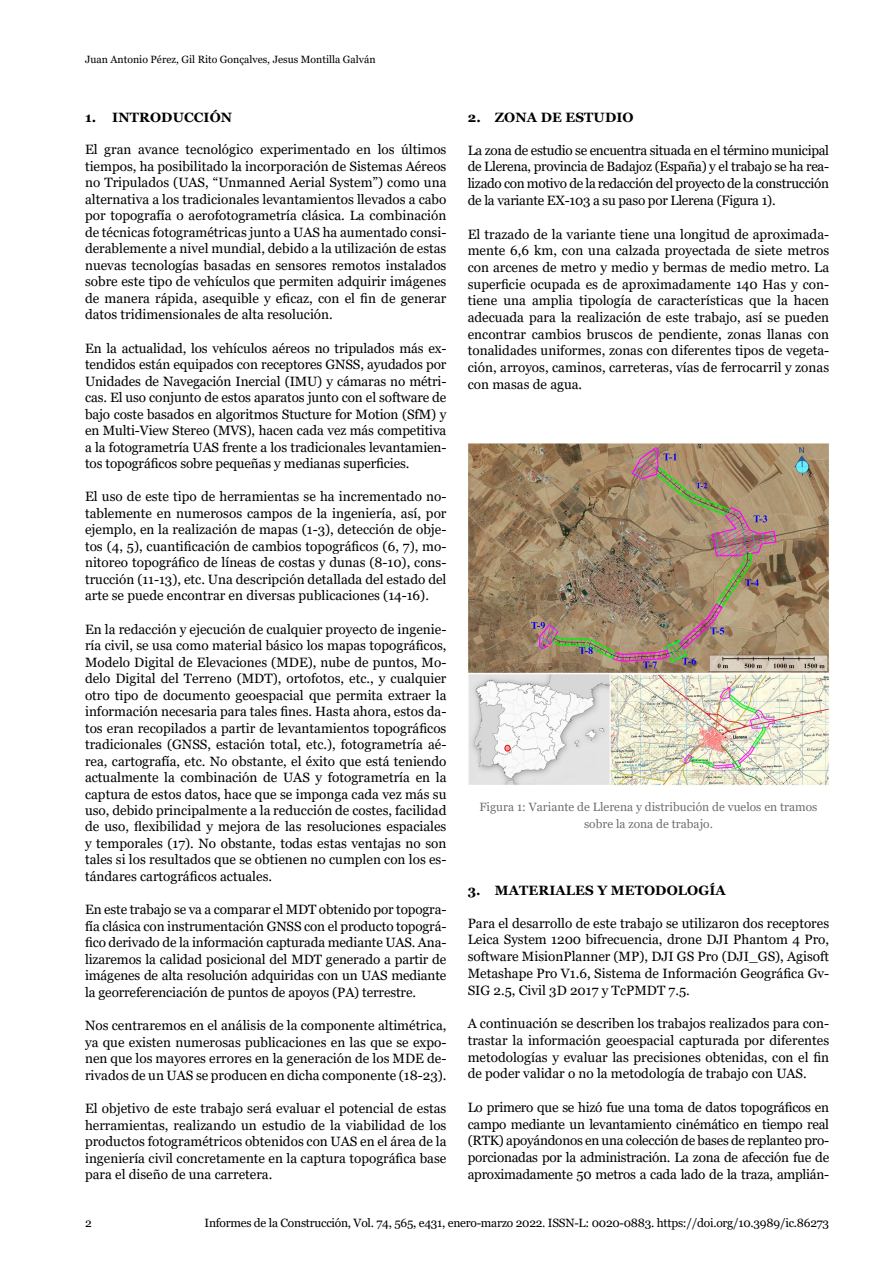
<style>
.page{position:relative;width:893px;height:1263px;background:#fff}
.page>*{position:absolute;margin:0;border:0;box-sizing:border-box;transform-origin:0 0}
.t1{font:13.5px/16.5px "Georgia";color:#000;text-align:justify}
.t2{font:700 13.5px "Georgia";letter-spacing:.01em;color:#000}
.t3{font:12px "Georgia";letter-spacing:-.02em;color:#000}
.t4{font:12px/16.6px "Georgia";color:#706f6f;text-align:center}
.t5{font:10.5px "Georgia";color:#000}
</style>
<div class="page">
<img style="left:468px;top:443px;width:361px;height:343px">
<p class="t5" style="left:85px;top:53px;width:292px">Juan Antonio Pérez, Gil Rito Gonçalves, Jesus Montilla Galván</p>
<p class="t2" style="left:85px;top:108px;width:149px">1. INTRODUCCIÓN</p>
<p class="t1" style="left:85px;top:142px;width:363px">El gran avance tecnológico experimentado en los últimos tiempos, ha posibilitado la incorporación de Sistemas Aéreos no Tripulados (UAS, “Unmanned Aerial System”) como una alternativa a los tradicionales levantamientos llevados a cabo por topografía o aerofotogrametría clásica. La combinación de técnicas fotogramétricas junto a UAS ha aumentado consi&shy;derablemente a nivel mundial, debido a la utilización de estas nuevas tecnologías basadas en sensores remotos instalados sobre este tipo de vehículos que permiten adquirir imágenes de manera rápida, asequible y eficaz, con el fin de generar datos tridimensionales de alta resolución.</p>
<p class="t1" style="left:85px;top:340px;width:363px">En la actualidad, los vehículos aéreos no tripulados más ex&shy;tendidos están equipados con receptores GNSS, ayudados por Unidades de Navegación Inercial (IMU) y cámaras no métri&shy;cas. El uso conjunto de estos aparatos junto con el software de bajo coste basados en algoritmos Stucture for Motion (SfM) y en Multi-View Stereo (MVS), hacen cada vez más competitiva a la fotogrametría UAS frente a los tradicionales levantamien&shy;tos topográficos sobre pequeñas y medianas superficies.</p>
<p class="t1" style="left:85px;top:489px;width:363px">El uso de este tipo de herramientas se ha incrementado no&shy;tablemente en numerosos campos de la ingeniería, así, por ejemplo, en la realización de mapas (1-3), detección de obje&shy;tos (4, 5), cuantificación de cambios topográficos (6, 7), mo&shy;nitoreo topográfico de líneas de costas y dunas (8-10), cons&shy;trucción (11-13), etc. Una descripción detallada del estado del arte se puede encontrar en diversas publicaciones (14-16).</p>
<p class="t1" style="left:85px;top:621px;width:363px">En la redacción y ejecución de cualquier proyecto de ingenie&shy;ría civil, se usa como material básico los mapas topográficos, Modelo Digital de Elevaciones (MDE), nube de puntos, Mo&shy;delo Digital del Terreno (MDT), ortofotos, etc., y cualquier otro tipo de documento geoespacial que permita extraer la información necesaria para tales fines. Hasta ahora, estos da&shy;tos eran recopilados a partir de levantamientos topográficos tradicionales (GNSS, estación total, etc.), fotogrametría aé&shy;rea, cartografía, etc. No obstante, el éxito que está teniendo actualmente la combinación de UAS y fotogrametría en la captura de estos datos, hace que se imponga cada vez más su uso, debido principalmente a la reducción de costes, facilidad de uso, flexibilidad y mejora de las resoluciones espaciales y temporales (17). No obstante, todas estas ventajas no son tales si los resultados que se obtienen no cumplen con los es&shy;tándares cartográficos actuales.</p>
<p class="t1" style="left:85px;top:902px;width:363px">En este trabajo se va a comparar el MDT obtenido por topogra&shy;fía clásica con instrumentación GNSS con el producto topográ&shy;fico derivado de la información capturada mediante UAS. Ana&shy;lizaremos la calidad posicional del MDT generado a partir de imágenes de alta resolución adquiridas con un UAS mediante la georreferenciación de puntos de apoyos (PA) terrestre.</p>
<p class="t1" style="left:85px;top:1017px;width:363px">Nos centraremos en el análisis de la componente altimétrica, ya que existen numerosas publicaciones en las que se expo&shy;nen que los mayores errores en la generación de los MDE de&shy;rivados de un UAS se producen en dicha componente (18-23).</p>
<p class="t1" style="left:85px;top:1100px;width:363px">El objetivo de este trabajo será evaluar el potencial de estas herramientas, realizando un estudio de la viabilidad de los productos fotogramétricos obtenidos con UAS en el área de la ingeniería civil concretamente en la captura topográfica base para el diseño de una carretera.</p>
<p class="t2" style="left:468px;top:108px;width:167px">2. ZONA DE ESTUDIO</p>
<p class="t1" style="left:468px;top:142px;width:363px">La zona de estudio se encuentra situada en el término municipal de Llerena, provincia de Badajoz (España) y el trabajo se ha rea&shy;lizado con motivo de la redacción del proyecto de la construcción de la variante EX-103 a su paso por Llerena (Figura 1).</p>
<p class="t1" style="left:468px;top:226px;width:363px">El trazado de la variante tiene una longitud de aproximada&shy;mente 6,6 km, con una calzada proyectada de siete metros con arcenes de metro y medio y bermas de medio metro. La superficie ocupada es de aproximadamente 140 Has y con&shy;tiene una amplia tipología de características que la hacen adecuada para la realización de este trabajo, así se pueden encontrar cambios bruscos de pendiente, zonas llanas con tonalidades uniformes, zonas con diferentes tipos de vegeta&shy;ción, arroyos, caminos, carreteras, vías de ferrocarril y zonas con masas de agua.</p>
<p class="t4" style="left:479px;top:799px;width:339px">Figura 1: Variante de Llerena y distribución de vuelos en tramos sobre la zona de trabajo.</p>
<p class="t2" style="left:468px;top:881px;width:259px">3. MATERIALES Y METODOLOGÍA</p>
<p class="t1" style="left:468px;top:915px;width:363px">Para el desarrollo de este trabajo se utilizaron dos receptores Leica System 1200 bifrecuencia, drone DJI Phantom 4 Pro, software MisionPlanner (MP), DJI GS Pro (DJI_GS), Agisoft Metashape Pro V1.6, Sistema de Información Geográfica Gv-SIG 2.5, Civil 3D 2017 y TcPMDT 7.5.</p>
<p class="t1" style="left:468px;top:1015px;width:363px">A continuación se describen los trabajos realizados para con&shy;trastar la información geoespacial capturada por diferentes metodologías y evaluar las precisiones obtenidas, con el fin de poder validar o no la metodología de trabajo con UAS.</p>
<p class="t1" style="left:468px;top:1099px;width:363px">Lo primero que se hizó fue una toma de datos topográficos en campo mediante un levantamiento cinémático en tiempo real (RTK) apoyándonos en una colección de bases de replanteo pro&shy;porcionadas por la administración. La zona de afección fue de aproximadamente 50 metros a cada lado de la traza, amplián-</p>
<p class="t3" style="left:85px;top:1215px;width:8px">2</p>
<p class="t3" style="left:205px;top:1215px;width:626px">Informes de la Construcción, Vol. 74, 565, e431, enero-marzo 2022. ISSN-L: 0020-0883. https://doi.org/10.3989/ic.86273</p>
</div>
